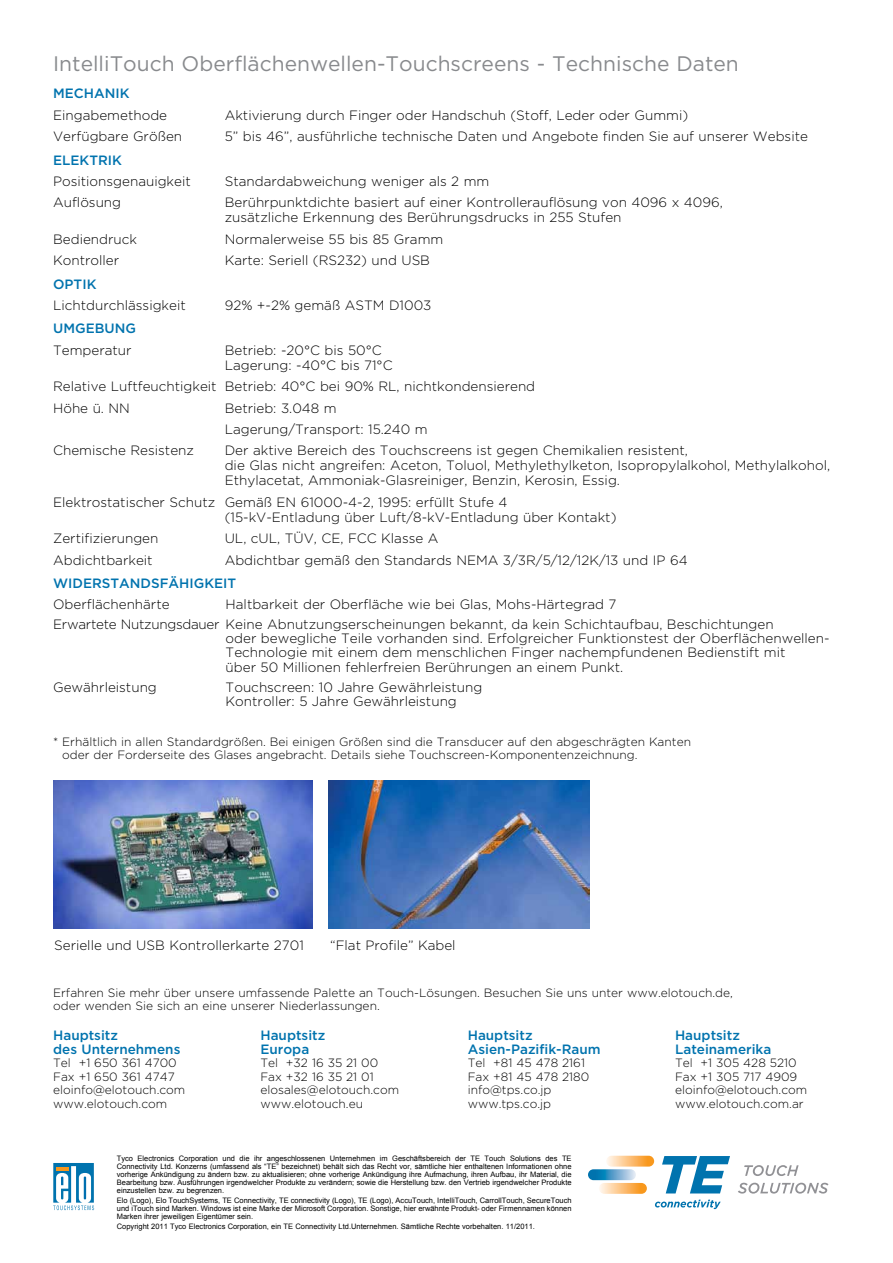
<style>
.page{position:relative;width:893px;height:1263px;background:#fff}
.page>*{position:absolute;margin:0;border:0;box-sizing:border-box;transform-origin:0 0}
.t1{font:21px "Gotham";color:#888a8d}
.t2{font:300 13.5px/15px "Gotham";color:#000}
.t3{font:500 13.5px/13.5px "Gotham";color:#0073ae}
.t4{font:300 12px/13.5px "Gotham";color:#000}
.t5{font:7.5px/7.8px "Arial";color:#000;text-align:justify}
</style>
<div class="page">
<svg style="left:53px;top:1163px;width:41px;height:47px"></svg>
<img style="left:53px;top:781px;width:260px;height:147px">
<img style="left:329px;top:781px;width:260px;height:147px">
<svg style="left:744px;top:1165px;width:55px;height:11px"></svg>
<svg style="left:738px;top:1183px;width:90px;height:10px"></svg>
<svg style="left:606px;top:1156px;width:48px;height:10px"></svg>
<svg style="left:599px;top:1183px;width:48px;height:11px"></svg>
<svg style="left:588px;top:1169px;width:48px;height:11px"></svg>
<svg style="left:662px;top:1156px;width:68px;height:37px"></svg>
<svg style="left:655px;top:1199px;width:66px;height:10px"></svg>
<h1 class="t1" style="left:53px;top:52px;width:687px">IntelliTouch Oberflächenwellen-Touchscreens - Technische Daten</h1>
<p class="t3" style="left:53px;top:86px;width:78px">MECHANIK</p>
<p class="t2" style="left:53px;top:107px;width:115px">Eingabemethode</p>
<p class="t2" style="left:225px;top:107px;width:465px">Aktivierung durch Finger oder Handschuh (Stoff, Leder oder Gummi)</p>
<p class="t2" style="left:53px;top:129px;width:131px">Verfügbare Größen</p>
<p class="t2" style="left:225px;top:129px;width:585px">5” bis 46”, ausführliche technische Daten und Angebote finden Sie auf unserer Website</p>
<p class="t3" style="left:53px;top:153px;width:70px">ELEKTRIK</p>
<p class="t2" style="left:53px;top:173px;width:139px">Positionsgenauigkeit</p>
<p class="t2" style="left:225px;top:173px;width:266px">Standardabweichung weniger als 2 mm</p>
<p class="t2" style="left:53px;top:195px;width:69px">Auflösung</p>
<p class="t2" style="left:225px;top:195px;width:500px">Berührpunktdichte basiert auf einer Kontrollerauflösung von 4096 x 4096, zusätzliche Erkennung des Berührungsdrucks in 255 Stufen</p>
<p class="t2" style="left:53px;top:231px;width:85px">Bediendruck</p>
<p class="t2" style="left:225px;top:231px;width:220px">Normalerweise 55 bis 85 Gramm</p>
<p class="t2" style="left:53px;top:253px;width:68px">Kontroller</p>
<p class="t2" style="left:225px;top:253px;width:207px">Karte: Seriell (RS232) und USB</p>
<p class="t3" style="left:53px;top:277px;width:45px">OPTIK</p>
<p class="t2" style="left:53px;top:297px;width:134px">Lichtdurchlässigkeit</p>
<p class="t2" style="left:225px;top:297px;width:208px">92% +-2% gemäß ASTM D1003</p>
<p class="t3" style="left:53px;top:322px;width:84px">UMGEBUNG</p>
<p class="t2" style="left:53px;top:342px;width:80px">Temperatur</p>
<p class="t2" style="left:225px;top:342px;width:169px">Betrieb: -20°C bis 50°C<br>Lagerung: -40°C bis 71°C</p>
<p class="t2" style="left:53px;top:376px;width:483px;line-height:21.5px">Relative Luftfeuchtigkeit Betrieb: 40°C bei 90% RL, nichtkondensierend<br>Höhe ü. NN</p>
<p class="t2" style="left:225px;top:397px;width:205px;line-height:21.5px">Betrieb: 3.048 m<br>Lagerung/Transport: 15.240 m</p>
<p class="t2" style="left:53px;top:443px;width:142px">Chemische Resistenz</p>
<p class="t2" style="left:225px;top:443px;width:607px">Der aktive Bereich des Touchscreens ist gegen Chemikalien resistent,<br>die Glas nicht angreifen: Aceton, Toluol, Methylethylketon, Isopropylalkohol, Methylalkohol,<br>Ethylacetat, Ammoniak-Glasreiniger, Benzin, Kerosin, Essig.</p>
<p class="t2" style="left:225px;top:494px;width:393px;text-indent:-172px">Elektrostatischer Schutz Gemäß EN 61000-4-2, 1995: erfüllt Stufe 4 (15-kV-Entladung über Luft/8-kV-Entladung über Kontakt)</p>
<p class="t2" style="left:53px;top:531px;width:107px">Zertifizierungen</p>
<p class="t2" style="left:225px;top:531px;width:215px">UL, cUL, TÜV, CE, FCC Klasse A</p>
<p class="t2" style="left:53px;top:552px;width:101px">Abdichtbarkeit</p>
<p class="t2" style="left:225px;top:552px;width:464px">Abdichtbar gemäß den Standards NEMA 3/3R/5/12/12K/13 und IP 64</p>
<p class="t3" style="left:53px;top:576px;width:185px">WIDERSTANDSFÄHIGKEIT</p>
<p class="t2" style="left:53px;top:596px;width:118px">Oberflächenhärte</p>
<p class="t2" style="left:53px;top:594px;width:722px;line-height:20.2px;text-indent:172px">Haltbarkeit der Oberfläche wie bei Glas, Mohs-Härtegrad 7<br>Erwartete Nutzungsdauer Keine Abnutzungserscheinungen bekannt, da kein Schichtaufbau, Beschichtungen</p>
<p class="t2" style="left:226px;top:631px;width:605px;line-height:14.2px">oder bewegliche Teile vorhanden sind. Erfolgreicher Funktionstest der Oberflächenwellen-<br>Technologie mit einem dem menschlichen Finger nachempfundenen Bedienstift mit<br>über 50 Millionen fehlerfreien Berührungen an einem Punkt.</p>
<p class="t2" style="left:53px;top:679px;width:105px">Gewährleistung</p>
<p class="t2" style="left:226px;top:680px;width:258px;line-height:14.2px">Touchscreen: 10 Jahre Gewährleistung<br>Kontroller: 5 Jahre Gewährleistung</p>
<p class="t4" style="left:62px;top:735px;width:630px;text-indent:-9px">* Erhältlich in allen Standardgrößen. Bei einigen Größen sind die Transducer auf den abgeschrägten Kanten oder der Forderseite des Glases angebracht. Details siehe Touchscreen-Komponentenzeichnung.</p>
<p class="t2" style="left:54px;top:937px;width:251px">Serielle und USB Kontrollerkarte 2701</p>
<p class="t2" style="left:330px;top:937px;width:127px">“Flat Profile” Kabel</p>
<p class="t4" style="left:53px;top:985px;width:681px">Erfahren Sie mehr über unsere umfassende Palette an Touch-Lösungen. Besuchen Sie uns unter www.elotouch.de, oder wenden Sie sich an eine unserer Niederlassungen.</p>
<p class="t3" style="left:53px;top:1028px;width:129px">Hauptsitz<br>des Unternehmens</p>
<p class="t4" style="left:53px;top:1056px;width:134px">Tel +1 650 361 4700<br>Fax +1 650 361 4747 eloinfo@elotouch.com www.elotouch.com</p>
<p class="t3" style="left:260px;top:1028px;width:66px">Hauptsitz<br>Europa</p>
<p class="t4" style="left:260px;top:1056px;width:140px">Tel +32 16 35 21 00<br>Fax +32 16 35 21 01 elosales@elotouch.com www.elotouch.eu</p>
<p class="t3" style="left:468px;top:1028px;width:134px">Hauptsitz<br>Asien-Pazifik-Raum</p>
<p class="t4" style="left:468px;top:1056px;width:123px">Tel +81 45 478 2161<br>Fax +81 45 478 2180 info@tps.co.jp www.tps.co.jp</p>
<p class="t3" style="left:675px;top:1028px;width:98px">Hauptsitz<br>Lateinamerika</p>
<p class="t4" style="left:675px;top:1056px;width:134px">Tel +1 305 428 5210<br>Fax +1 305 717 4909 eloinfo@elotouch.com www.elotouch.com.ar</p>
<p class="t5" style="left:117px;top:1155px;width:456px">Tyco Electronics Corporation und die ihr angeschlossenen Unternehmen im Geschäftsbereich der TE Touch Solutions des TE Connectivity Ltd. Konzerns (umfassend als “TE” bezeichnet) behält sich das Recht vor, sämtliche hier enthaltenen Informationen ohne vorherige Ankündigung zu ändern bzw. zu aktualisieren; ohne vorherige Ankündigung ihre Aufmachung, ihren Aufbau, ihr Material, die Bearbeitung bzw. Ausführungen irgendwelcher Produkte zu verändern; sowie die Herstellung bzw. den Vertrieb irgendwelcher Produkte einzustellen bzw. zu begrenzen.</p>
<p class="t5" style="left:117px;top:1196px;width:456px">Elo (Logo), Elo TouchSystems, TE Connectivity, TE connectivity (Logo), TE (Logo), AccuTouch, IntelliTouch, CarrollTouch, SecureTouch und iTouch sind Marken. Windows ist eine Marke der Microsoft Corporation. Sonstige, hier erwähnte Produkt- oder Firmennamen können Marken ihrer jeweiligen Eigentümer sein.</p>
<p class="t5" style="left:117px;top:1222px;width:420px">Copyright 2011 Tyco Electronics Corporation, ein TE Connectivity Ltd.Unternehmen. Sämtliche Rechte vorbehalten. 11/2011.</p>
</div>
